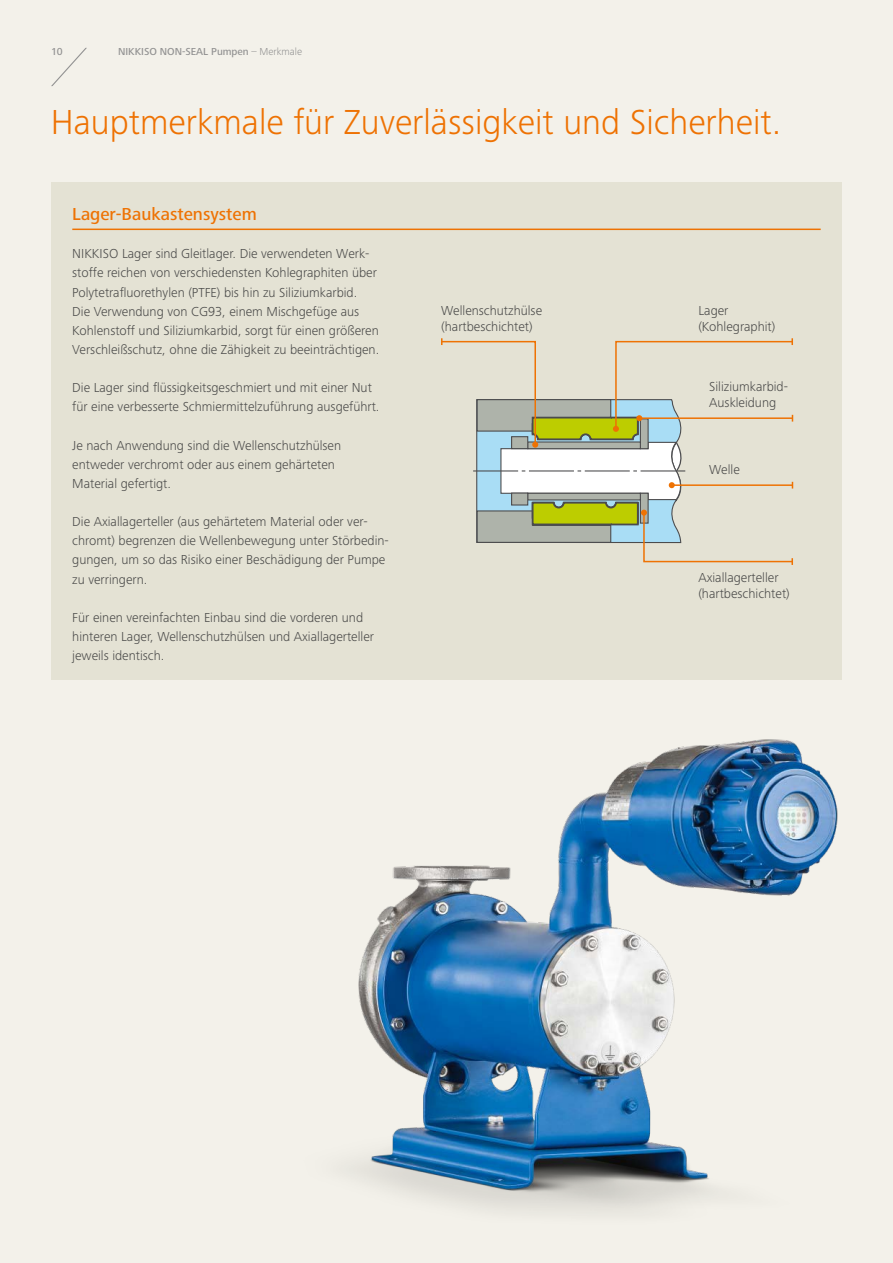
<style>
.page{position:relative;width:893px;height:1263px;background:#f3f1ea}
.page>*{position:absolute;margin:0;border:0;box-sizing:border-box;transform-origin:0 0}
.t1{font:300 36px "Frutiger Next LTW1 G";color:#ee7203}
.t2{font:500 18px "Frutiger Next LTW1 G";color:#ee7203}
.t3{font:300 13.5px/19.2px "Frutiger Next LTW1 G";color:#4a4a49}
.t4{font:500 10.5px "Frutiger Next LTW1 G";color:#929292}
.s1{font-weight:300}
</style>
<div class="page">
<div style="left:51px;top:182px;width:791px;height:497px;background:#e4e2d4"></div>
<img style="left:242px;top:679px;width:600px;height:534px">
<svg style="left:441px;top:338px;width:353px;height:227px"></svg>
<svg style="left:51px;top:47px;width:36px;height:40px"></svg>
<hr style="left:72px;top:229px;width:749px;height:1px;background:#ee7203">
<p class="t4" style="left:51px;top:46px;width:13px">10</p>
<p class="t4" style="left:118px;top:46px;width:186px">NIKKISO NON-SEAL Pumpen <span class="s1">– Merkmale</span></p>
<h1 class="t1" style="left:51px;top:101px;width:732px">Hauptmerkmale für Zuverlässigkeit und Sicherheit.</h1>
<h2 class="t2" style="left:72px;top:204px;width:186px">Lager-Baukastensystem</h2>
<p class="t3" style="left:72px;top:244px;width:309px">NIKKISO Lager sind Gleitlager. Die verwendeten Werk&shy;stoffe reichen von verschiedensten Kohlegraphiten über Polytetrafluorethylen (PTFE) bis hin zu Siliziumkarbid.<br>Die Verwendung von CG93, einem Mischgefüge aus Kohlenstoff und Siliziumkarbid, sorgt für einen größeren Verschleißschutz, ohne die Zähigkeit zu beeinträchtigen.</p>
<p class="t3" style="left:72px;top:378px;width:309px">Die Lager sind flüssigkeitsgeschmiert und mit einer Nut für eine verbesserte Schmiermittelzuführung ausgeführt.</p>
<p class="t3" style="left:72px;top:436px;width:270px">Je nach Anwendung sind die Wellenschutzhülsen entweder verchromt oder aus einem gehärteten<br>Material gefertigt.</p>
<p class="t3" style="left:72px;top:512px;width:318px">Die Axiallagerteller (aus gehärtetem Material oder ver&shy;chromt) begrenzen die Wellenbewegung unter Störbedin&shy;gungen, um so das Risiko einer Beschädigung der Pumpe zu verringern.</p>
<p class="t3" style="left:72px;top:608px;width:303px">Für einen vereinfachten Einbau sind die vorderen und hinteren Lager, Wellenschutzhülsen und Axiallagerteller jeweils identisch.</p>
<p class="t3" style="left:441px;top:302px;width:102px;line-height:16.5px">Wellenschutzhülse (hartbeschichtet)</p>
<p class="t3" style="left:698px;top:302px;width:78px;line-height:16.5px">Lager (Kohlegraphit)</p>
<p class="t3" style="left:709px;top:378px;width:80px;line-height:16.5px">Siliziumkarbid-<br>Auskleidung</p>
<p class="t3" style="left:709px;top:460px;width:32px">Welle</p>
<p class="t3" style="left:698px;top:569px;width:93px;line-height:16.5px">Axiallagerteller (hartbeschichtet)</p>
</div>
